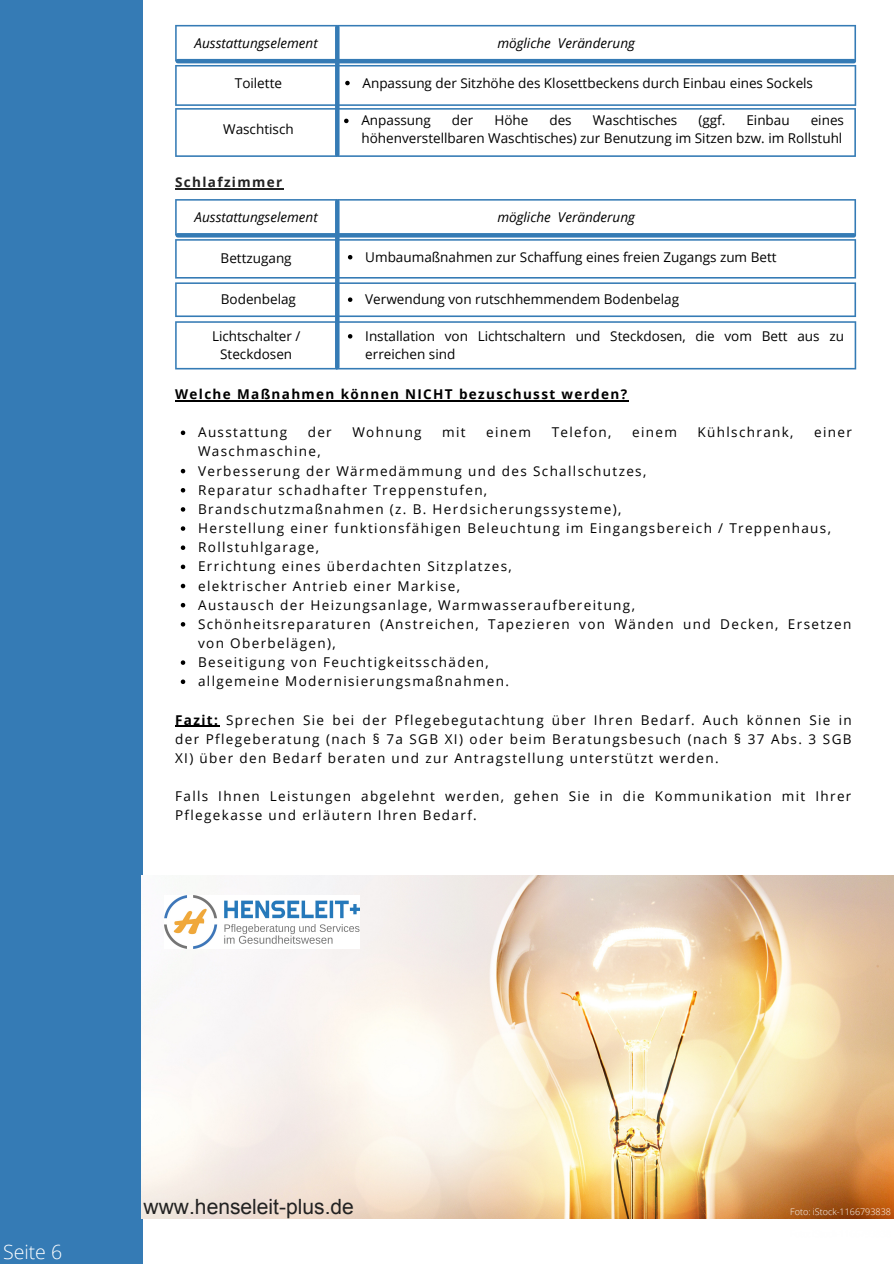
<style>
.page{position:relative;width:894px;height:1264px;background:#fff}
.page>*{position:absolute;margin:0;border:0;box-sizing:border-box;transform-origin:0 0}
.t1{font:21px "Arial";color:#222}
.t2{font:300 19.5px "Open Sans";color:#fff}
.t3{font:13.5px/19.2px "Open Sans";letter-spacing:.1em;color:#000}
.t4{font:13.5px/18px "Open Sans";color:#000;text-align:center}
.t5{font:italic 13.5px "Open Sans";color:#000}
.t6{font:700 13.5px "Open Sans";letter-spacing:.1em;color:#000}
.t7{font:700 13.5px "Open Sans";letter-spacing:.1em;color:#222}
.t8{font:300 9px "Open Sans";color:#fefefe}
.s1{font-weight:700}
</style>
<div class="page">
<div style="left:0;top:0;width:142px;height:1263px;background:#357bb5"></div>
<svg style="left:181px;top:430px;width:4px;height:5px"></svg>
<svg style="left:181px;top:469px;width:4px;height:4px"></svg>
<svg style="left:181px;top:488px;width:4px;height:4px"></svg>
<svg style="left:181px;top:507px;width:4px;height:4px"></svg>
<svg style="left:181px;top:526px;width:4px;height:5px"></svg>
<svg style="left:181px;top:545px;width:4px;height:5px"></svg>
<svg style="left:181px;top:564px;width:4px;height:5px"></svg>
<svg style="left:181px;top:583px;width:4px;height:5px"></svg>
<svg style="left:181px;top:603px;width:4px;height:4px"></svg>
<svg style="left:181px;top:622px;width:4px;height:4px"></svg>
<svg style="left:181px;top:660px;width:4px;height:5px"></svg>
<svg style="left:181px;top:679px;width:4px;height:5px"></svg>
<hr style="left:175px;top:400px;width:205px;height:1px;background:#000">
<hr style="left:380px;top:400px;width:248px;height:1px;background:#000">
<hr style="left:175px;top:725px;width:44px;height:1px;background:#000">
<img style="left:142px;top:875px;width:751px;height:343px">
<img style="left:164px;top:895px;width:195px;height:53px">
<svg style="left:175px;top:25px;width:680px;height:132px"></svg>
<hr style="left:175px;top:188px;width:108px;height:1px;background:#222">
<svg style="left:175px;top:199px;width:681px;height:170px"></svg>
<p class="t5" style="left:194px;top:33px;width:125px">Ausstattungselement</p>
<p class="t4" style="left:235px;top:73px;width:49px">Toilette</p>
<p class="t4" style="left:223px;top:120px;width:72px">Waschtisch</p>
<p class="t7" style="left:175px;top:172px;width:108px">Schlafzimmer</p>
<p class="t5" style="left:194px;top:207px;width:125px">Ausstattungselement</p>
<p class="t4" style="left:220px;top:249px;width:73px">Bettzugang</p>
<p class="t4" style="left:221px;top:290px;width:77px">Bodenbelag</p>
<p class="t4" style="left:212px;top:326px;width:90px">Lichtschalter /<br>Steckdosen</p>
<p class="t5" style="left:497px;top:33px;width:139px">mögliche Veränderung</p>
<p class="t4" style="left:362px;top:73px;width:452px">Anpassung der Sitzhöhe des Klosettbeckens durch Einbau eines Sockels</p>
<p class="t4" style="left:361px;top:111px;width:71px">Anpassung</p>
<p class="t3" style="left:452px;top:111px;width:23px">der</p>
<p class="t3" style="left:494px;top:111px;width:35px">Höhe</p>
<p class="t3" style="left:549px;top:111px;width:24px">des</p>
<p class="t4" style="left:592px;top:111px;width:86px">Waschtisches</p>
<p class="t3" style="left:698px;top:111px;width:28px">(ggf.</p>
<p class="t3" style="left:746px;top:111px;width:45px">Einbau</p>
<p class="t4" style="left:361px;top:111px;width:484px;text-align:right">eines<br>höhenverstellbaren Waschtisches) zur Benutzung im Sitzen bzw. im Rollstuhl</p>
<p class="t5" style="left:497px;top:207px;width:139px">mögliche Veränderung</p>
<p class="t4" style="left:365px;top:247px;width:412px">Umbaumaßnahmen zur Schaffung eines freien Zugangs zum Bett</p>
<p class="t4" style="left:365px;top:290px;width:315px">Verwendung von rutschhemmendem Bodenbelag</p>
<p class="t4" style="left:365px;top:326px;width:480px;text-align:left">Installation von Lichtschaltern und Steckdosen, die vom Bett aus zu erreichen sind</p>
<p class="t6" style="left:175px;top:384px;width:453px">Welche Maßnahmen können NICHT bezuschusst werden?</p>
<p class="t3" style="left:198px;top:422px;width:90px">Ausstattung</p>
<p class="t3" style="left:307px;top:422px;width:26px">der</p>
<p class="t3" style="left:352px;top:422px;width:71px">Wohnung</p>
<p class="t3" style="left:442px;top:422px;width:25px">mit</p>
<p class="t3" style="left:486px;top:422px;width:46px">einem</p>
<p class="t3" style="left:551px;top:422px;width:61px">Telefon,</p>
<p class="t3" style="left:632px;top:422px;width:46px">einem</p>
<p class="t3" style="left:697px;top:422px;width:97px">Kühlschrank,</p>
<p class="t3" style="left:814px;top:422px;width:39px">einer</p>
<p class="t3" style="left:198px;top:441px;width:124px">Waschmaschine,</p>
<p class="t3" style="left:198px;top:461px;width:449px">Verbesserung der Wärmedämmung und des Schallschutzes,</p>
<p class="t3" style="left:198px;top:480px;width:290px">Reparatur schadhafter Treppenstufen,</p>
<p class="t3" style="left:198px;top:499px;width:424px">Brandschutzmaßnahmen (z. B. Herdsicherungssysteme),</p>
<p class="t3" style="left:198px;top:518px;width:634px">Herstellung einer funktionsfähigen Beleuchtung im Eingangsbereich / Treppenhaus,</p>
<p class="t3" style="left:198px;top:537px;width:122px">Rollstuhlgarage,</p>
<p class="t3" style="left:198px;top:556px;width:315px">Errichtung eines überdachten Sitzplatzes,</p>
<p class="t3" style="left:198px;top:575px;width:263px">elektrischer Antrieb einer Markise,</p>
<p class="t3" style="left:198px;top:595px;width:438px">Austausch der Heizungsanlage, Warmwasseraufbereitung,</p>
<p class="t3" style="left:198px;top:614px;width:654px">Schönheitsreparaturen (Anstreichen, Tapezieren von Wänden und Decken, Ersetzen von Oberbelägen),</p>
<p class="t3" style="left:198px;top:652px;width:292px">Beseitigung von Feuchtigkeitsschäden,</p>
<p class="t3" style="left:198px;top:671px;width:312px">allgemeine Modernisierungsmaßnahmen.</p>
<p class="t3" style="left:175px;top:709px;width:678px;text-align:justify"><span class="s1">Fazit:</span> Sprechen Sie bei der Pflegebegutachtung über Ihren Bedarf. Auch können Sie in der Pflegeberatung (nach § 7a SGB XI) oder beim Beratungsbesuch (nach § 37 Abs. 3 SGB XI) über den Bedarf beraten und zur Antragstellung unterstützt werden.</p>
<p class="t3" style="left:175px;top:786px;width:677px">Falls Ihnen Leistungen abgelehnt werden, gehen Sie in die Kommunikation mit Ihrer<br>Pflegekasse und erläutern Ihren Bedarf.</p>
<p class="t2" style="left:3px;top:1237px;width:61px">Seite 6</p>
<p class="t1" style="left:143px;top:1192px;width:212px">www.henseleit-plus.de</p>
<p class="t8" style="left:790px;top:1205px;width:102px">Foto: iStock-1166793838</p>
</div>
